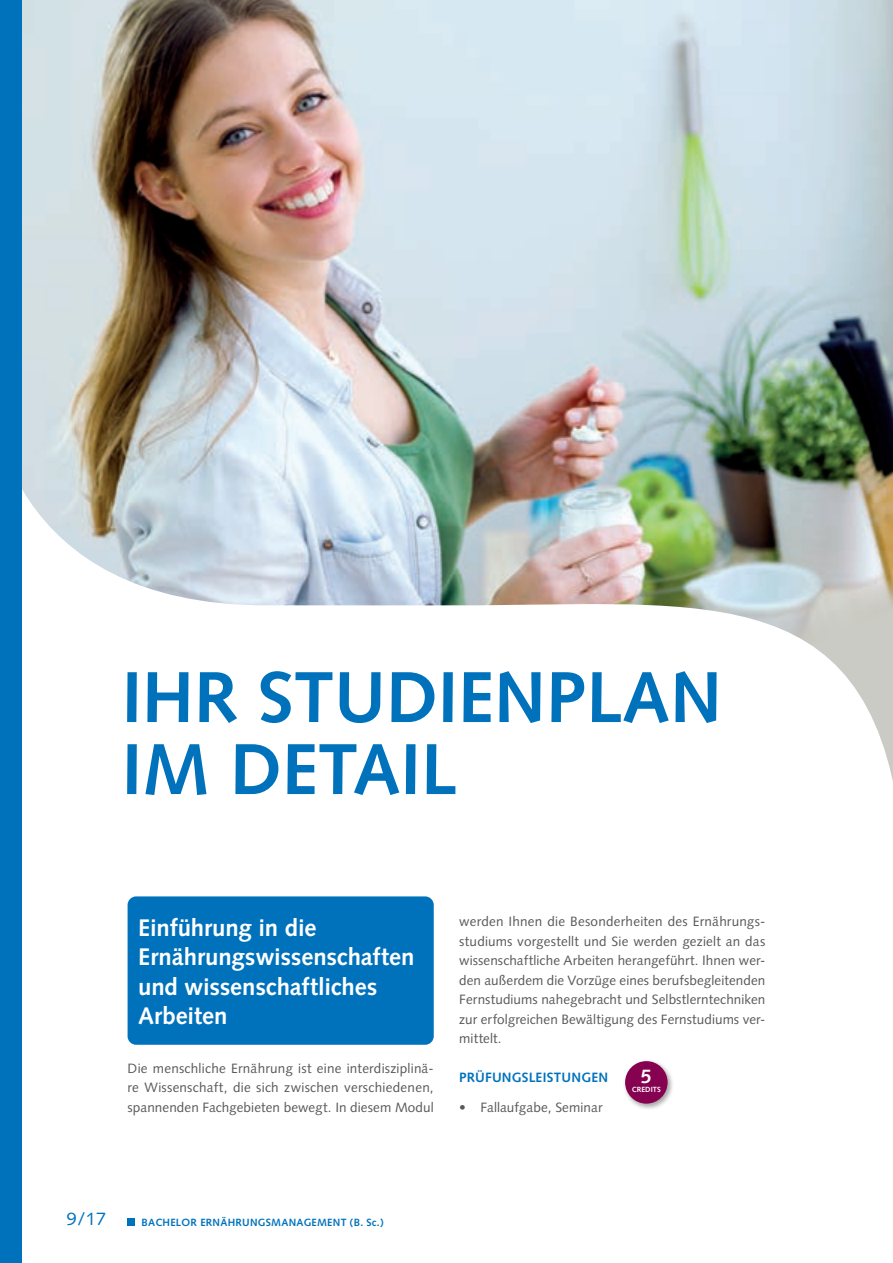
<style>
.page{position:relative;width:893px;height:1263px;background:#fff}
.page>*{position:absolute;margin:0;border:0;box-sizing:border-box;transform-origin:0 0}
.SP2021_Head01_BA{font:700 72px/72px "Syntax LT Std";color:#0072bc}
.SP2023_Cur_Head_Kasten{font:700 24px/29.2px "Syntax LT Std";letter-spacing:-.005em;color:#fff}
.SP2021_CPKreise_Zahl{font:700 19.5px "Syntax LT Std";color:#fff}
.t1{font:18px "Syntax LT Std";color:#0072bc}
.SP2021_Cur_Text_9pt{font:13.5px/19.5px "Syntax LT Std";letter-spacing:.005em;color:#57585a;text-align:justify}
.SP2021_Cur_CP{font:700 13.5px "Syntax LT Std";letter-spacing:.015em;color:#0072bc}
.t2{font:700 10.5px "Syntax LT Std";letter-spacing:.025em;color:#0072bc}
.SP2021_CP_Kreise{font:700 7.5px "Syntax LT Std";letter-spacing:.01em;color:#fff}
</style>
<div class="page">
<img style="left:21px;top:0;width:872px;height:367px">
<img style="left:21px;top:367px;width:872px;height:556px">
<div style="left:112px;top:658px;width:630px;height:145px;background:#fff"></div>
<div style="left:128px;top:896px;width:306px;height:149px;background:#0072bc;border-radius:9px"></div>
<div style="left:622px;top:1058px;width:52px;height:52px;background:#231f20;opacity:.4"></div>
<div style="left:625px;top:1061px;width:43px;height:43px;background:#870151;border-radius:50%"></div>
<div style="left:128px;top:1218px;width:7px;height:7px;background:#0072bc"></div>
<div style="left:0;top:0;width:21px;height:1263px;background:#0072bc"></div>
<p class="SP2021_Head01_BA" style="left:122px;top:662px;width:602px">IHR STUDIENPLAN<br>IM DETAIL</p>
<p class="SP2023_Cur_Head_Kasten" style="left:138px;top:913px;width:278px">Einführung in die<br>Ernährungswissenschaften und wissenschaftliches<br>Arbeiten</p>
<p class="SP2021_Cur_Text_9pt" style="left:128px;top:1058px;width:308px">Die menschliche Ernährung ist eine interdisziplinä&shy;re Wissenschaft, die sich zwischen verschiedenen, spannenden Fachgebieten bewegt. In diesem Modul</p>
<p class="SP2021_Cur_Text_9pt" style="left:459px;top:912px;width:308px">werden Ihnen die Besonderheiten des Ernährungs&shy;studiums vorgestellt und Sie werden gezielt an das wissenschaftliche Arbeiten herangeführt. Ihnen wer&shy;den außerdem die Vorzüge eines berufsbegleitenden Fernstudiums nahegebracht und Selbstlerntechniken zur erfolgreichen Bewältigung des Fernstudiums ver&shy;mittelt.</p>
<p class="SP2021_Cur_CP" style="left:459px;top:1070px;width:151px">PRÜFUNGSLEISTUNGEN</p>
<p class="SP2021_CPKreise_Zahl" style="left:641px;top:1065px;width:12px">5</p>
<p class="SP2021_CP_Kreise" style="left:632px;top:1085px;width:31px">CREDITS</p>
<p class="SP2021_Cur_Text_9pt" style="left:459px;top:1097px;width:145px">• Fallaufgabe, Seminar</p>
<h3 class="t1" style="left:67px;top:1208px;width:41px">9/17</h3>
<p class="t2" style="left:141px;top:1216px;width:244px">BACHELOR ERNÄHRUNGSMANAGEMENT (B. Sc.)</p>
</div>
